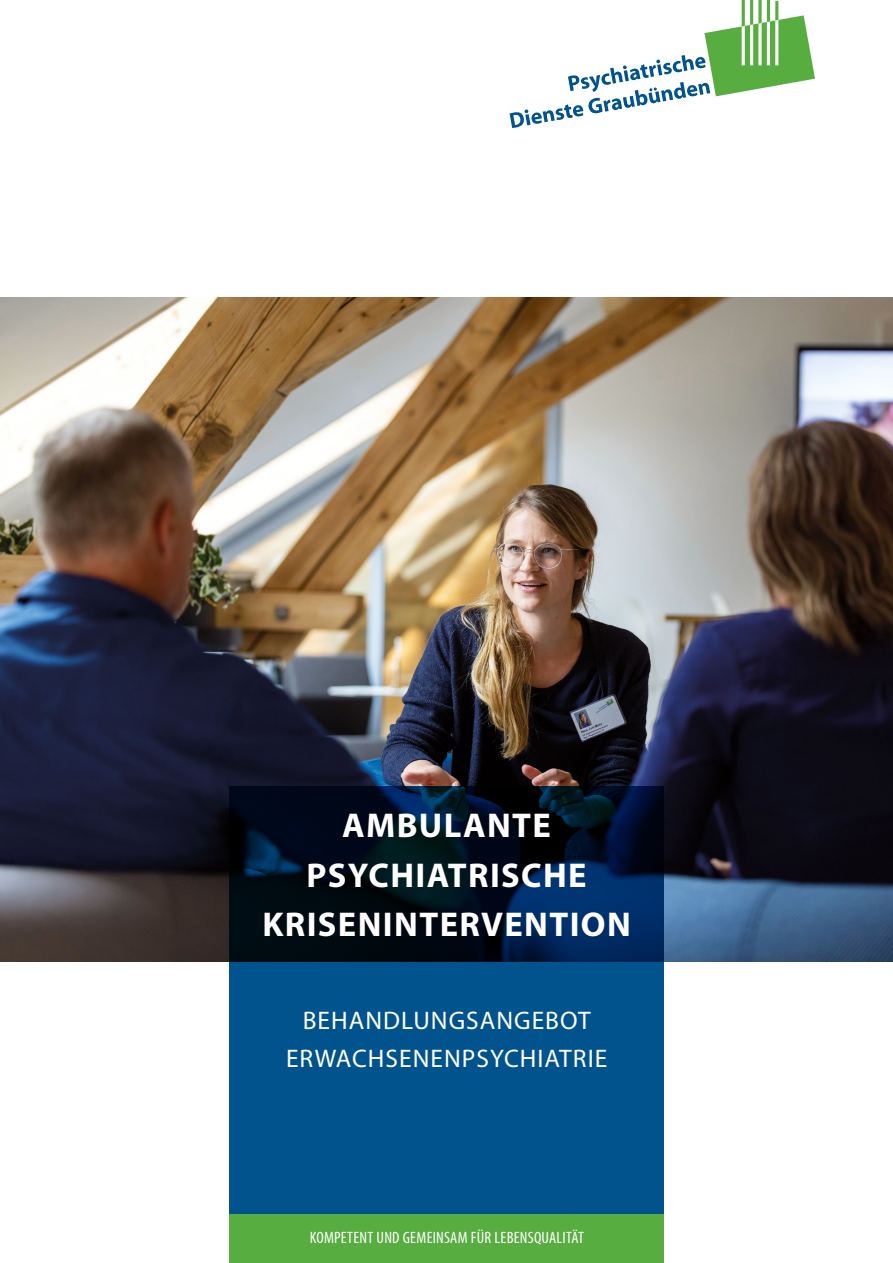
<style>
.page{position:relative;width:893px;height:1263px;background:#fff}
.page>*{position:absolute;margin:0;border:0;box-sizing:border-box;transform-origin:0 0}
.Titelseite-Haupttitel{font:700 34.5px/49.5px "Myriad Pro";letter-spacing:.04em;color:#fff;text-align:center}
.Titelseite-Untertitel{font:25.5px "Myriad Pro";letter-spacing:.04em;color:#fff}
.Titelseite-Claim{font:condensed 16.5px "Myriad Pro";letter-spacing:.015em;color:#fff}
</style>
<div class="page">
<img style="left:0;top:298px;width:893px;height:664px">
<svg style="left:229px;top:786px;width:435px;height:428px;background:#003863"></svg>
<svg style="left:510px;top:0;width:305px;height:128px"></svg>
<div style="left:229px;top:1214px;width:435px;height:49px;background:#58ad40"></div>
<p class="Titelseite-Haupttitel" style="left:306px;top:800px;width:282px">AMBULANTE<br>PSYCHIATRISCHE</p>
<p class="Titelseite-Haupttitel" style="left:262px;top:899px;width:370px">KRISENINTERVENTION</p>
<p class="Titelseite-Untertitel" style="left:303px;top:1005px;width:289px">BEHANDLUNGSANGEBOT</p>
<p class="Titelseite-Untertitel" style="left:286px;top:1043px;width:323px">ERWACHSENENPSYCHIATRIE</p>
<p class="Titelseite-Claim" style="left:310px;top:1228px;width:276px">KOMPETENT UND GEMEINSAM FÜR LEBENSQUALITÄT</p>
</div>
